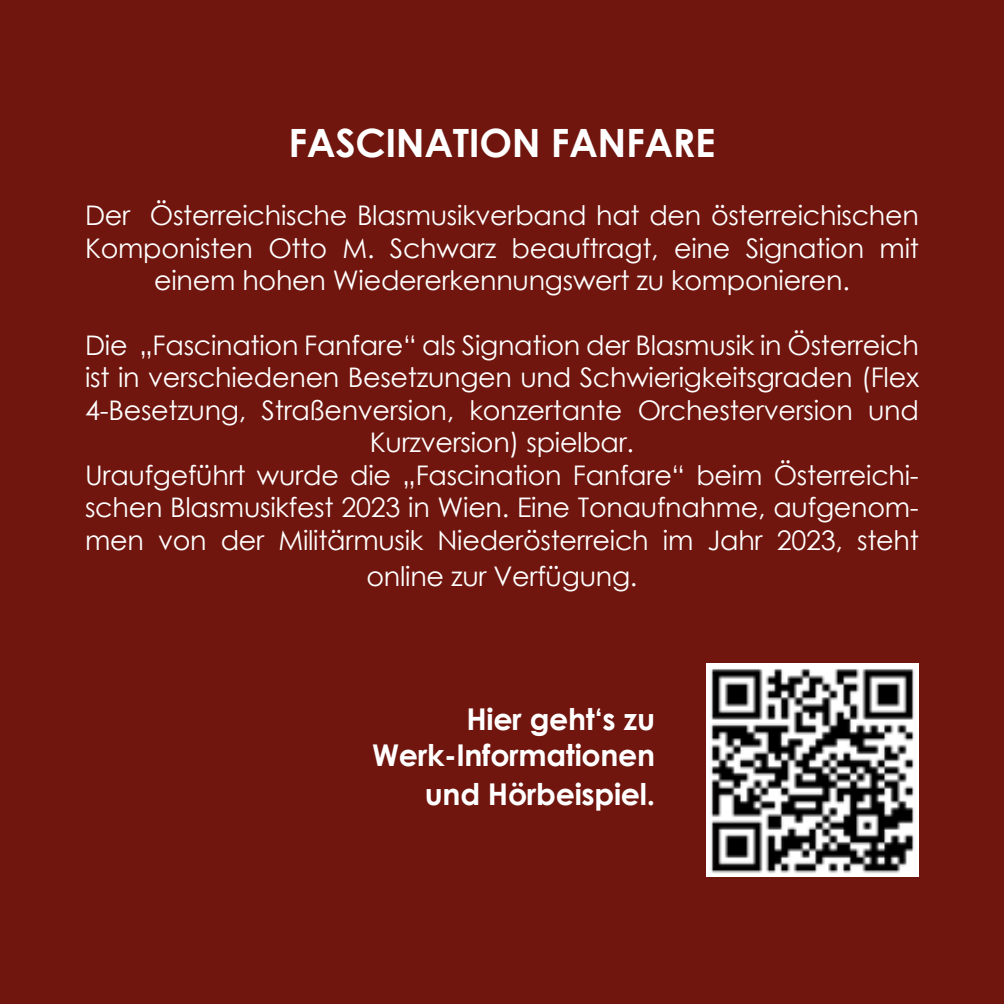
<style>
.page{position:relative;width:1004px;height:1004px;background:#fff}
.page>*{position:absolute;margin:0;border:0;box-sizing:border-box;transform-origin:0 0}
.t1{font:700 39px "Century Gothic";letter-spacing:-.01em;color:#fff}
.t2{font:700 30px/36px "Century Gothic";letter-spacing:-.01em;color:#fff;text-align:right}
.t3{font:27px/32.4px "Century Gothic";letter-spacing:-.01em;color:#fff;text-align:center}
</style>
<div class="page">
<div style="left:0;top:0;width:1003px;height:1003px;background:#70160e"></div>
<img style="left:706px;top:663px;width:212px;height:213px">
<h1 class="t1" style="left:288px;top:113px;width:428px">FASCINATION FANFARE</h1>
<p class="t3" style="left:85px;top:199px;width:835px">Der Österreichische Blasmusikverband hat den österreichischen<br>Komponisten Otto M. Schwarz beauftragt, eine Signation mit einem hohen Wiedererkennungswert zu komponieren.</p>
<p class="t3" style="left:85px;top:328px;width:835px">Die „Fascination Fanfare“ als Signation der Blasmusik in Österreich ist in verschiedenen Besetzungen und Schwierigkeitsgraden (Flex 4-Besetzung, Straßenversion, konzertante Orchesterversion und Kurzversion) spielbar.<br>Uraufgeführt wurde die „Fascination Fanfare“ beim Österreichi&shy;schen Blasmusikfest 2023 in Wien. Eine Tonaufnahme, aufgenom&shy;men von der Militärmusik Niederösterreich im Jahr 2023, steht</p>
<p class="t3" style="left:366px;top:559px;width:272px">online zur Verfügung.</p>
<p class="t2" style="left:372px;top:699px;width:284px">Hier geht‘s zu<br>Werk-Informationen</p>
<p class="t2" style="left:425px;top:775px;width:232px">und Hörbeispiel.</p>
</div>
